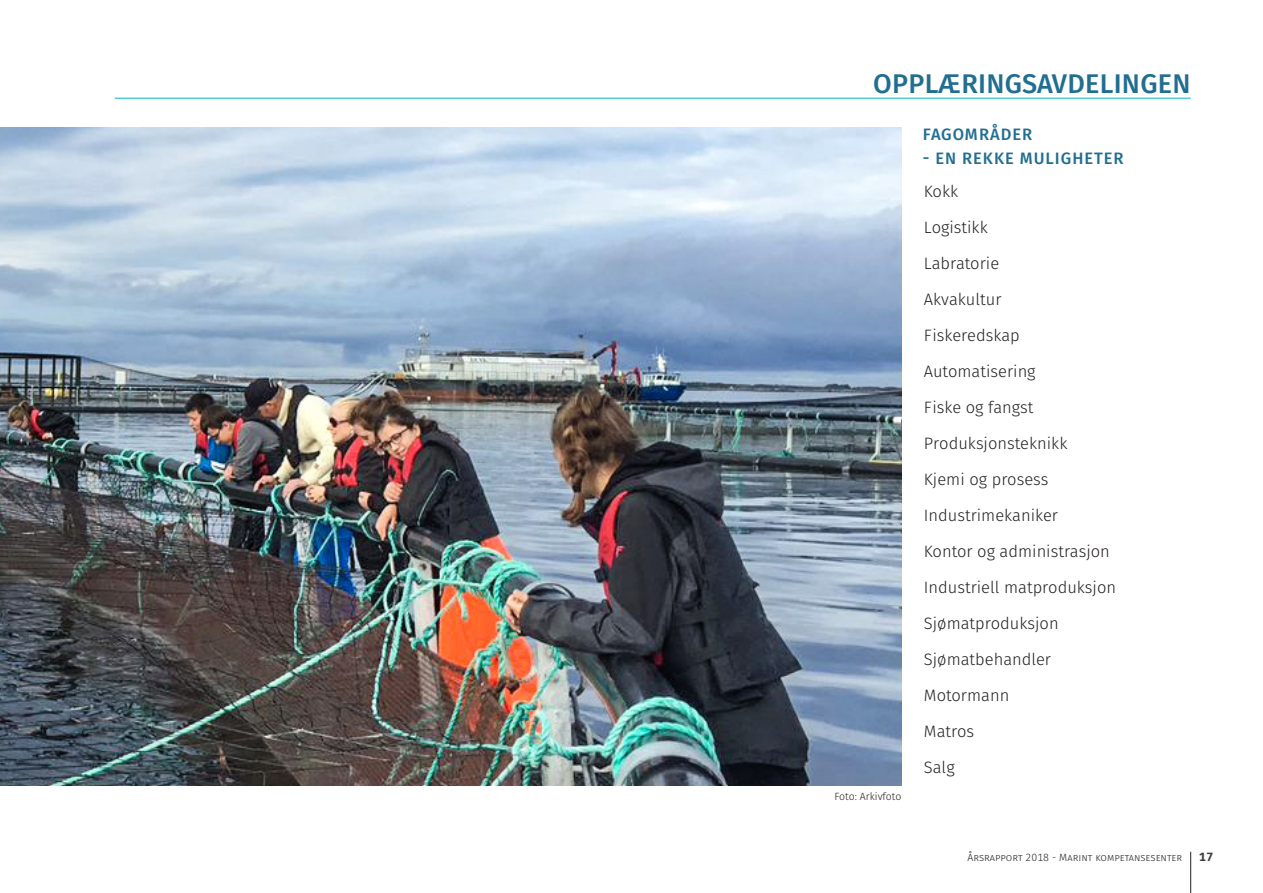
<style>
.page{position:relative;width:1263px;height:893px;background:#fff}
.page>*{position:absolute;margin:0;border:0;box-sizing:border-box;transform-origin:0 0}
.t1{font:500 27px "Fira Sans";letter-spacing:.01em;color:#216e91}
.t2{font:300 16.5px "Fira Sans";color:#231f20}
.t3{font:500 16.5px "Fira Sans";letter-spacing:.06em;color:#216e91}
.t4{font:700 12px "Fira Sans";color:#3e3e3f}
.t5{font:300 10.5px "Fira Sans";color:#231f20}
</style>
<div class="page">
<hr style="left:1190px;top:852px;width:1px;height:41px;background:#231f20">
<img style="left:0;top:128px;width:901px;height:657px">
<hr style="left:115px;top:98px;width:1076px;height:1px;background:#00b5be">
<p class="t1" style="left:873px;top:64px;width:319px">OPPLÆRINGSAVDELINGEN</p>
<p class="t3" style="left:923px;top:123px;width:111px">FAGOMRÅDER</p>
<p class="t3" style="left:923px;top:147px;width:202px">- EN REKKE MULIGHETER</p>
<p class="t5" style="left:834px;top:789px;width:68px">Foto: Arkivfoto</p>
<p class="t2" style="left:924px;top:180px;width:36px">Kokk</p>
<p class="t2" style="left:924px;top:216px;width:65px">Logistikk</p>
<p class="t2" style="left:924px;top:252px;width:77px">Labratorie</p>
<p class="t2" style="left:924px;top:288px;width:79px">Akvakultur</p>
<p class="t2" style="left:924px;top:324px;width:97px">Fiskeredskap</p>
<p class="t2" style="left:924px;top:360px;width:113px">Automatisering</p>
<p class="t2" style="left:924px;top:396px;width:111px">Fiske og fangst</p>
<p class="t2" style="left:924px;top:432px;width:145px">Produksjonsteknikk</p>
<p class="t2" style="left:924px;top:468px;width:126px">Kjemi og prosess</p>
<p class="t2" style="left:924px;top:504px;width:136px">Industrimekaniker</p>
<p class="t2" style="left:924px;top:540px;width:187px">Kontor og administrasjon</p>
<p class="t2" style="left:924px;top:576px;width:194px">Industriell matproduksjon</p>
<p class="t2" style="left:924px;top:612px;width:136px">Sjømatproduksjon</p>
<p class="t2" style="left:924px;top:648px;width:129px">Sjømatbehandler</p>
<p class="t2" style="left:924px;top:684px;width:87px">Motormann</p>
<p class="t2" style="left:924px;top:720px;width:52px">Matros</p>
<p class="t2" style="left:924px;top:756px;width:32px">Salg</p>
<p class="t5" style="left:967px;top:850px;width:216px">Årsrapport 2018 - Marint kompetansesenter</p>
<p class="t4" style="left:1199px;top:848px;width:16px">17</p>
</div>
